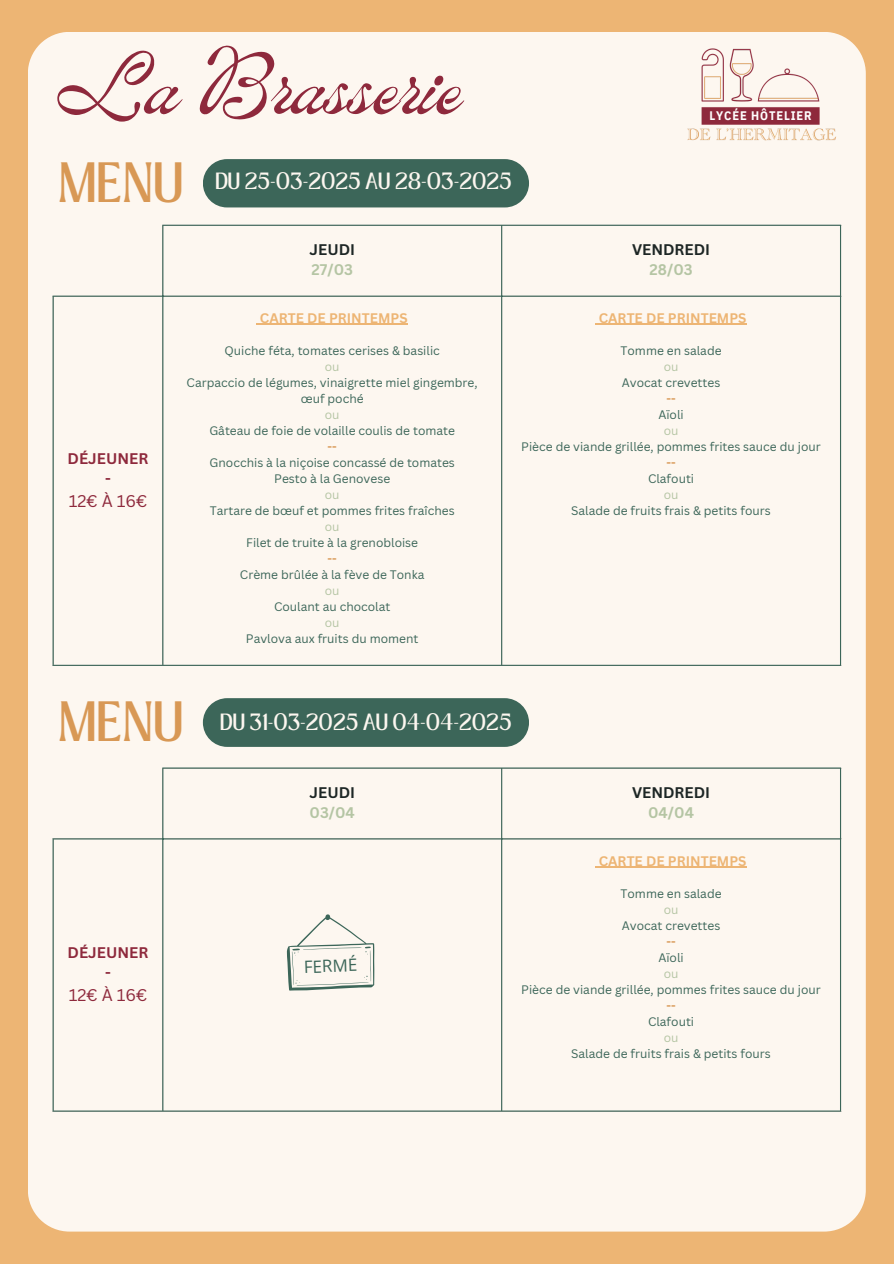
<style>
.page{position:relative;width:894px;height:1264px;background:#fff}
.page>*{position:absolute;margin:0;border:0;box-sizing:border-box;transform-origin:0 0}
.t1{font:85.5px "ED Lavonia";color:#8e293c}
.t2{font:43.5px "Loubag";color:#d89855}
.t3{font:18px "Loubag";color:#fdf7f0}
.t4{font:16.95px "Open Sans";color:#3c6659}
.t5{font:16.5px "Canva Sans";color:#8e293c}
.t6{font:700 15px "Canva Sans";color:#1d2625}
.t7{font:700 15px "Canva Sans";color:#b5c5a4}
.t8{font:700 15px "Canva Sans";color:#8e293c}
.t9{font:700 13.5px "Canva Sans";color:#edb574}
.t10{font:700 12.3px "IBM Plex Sans Cond";letter-spacing:.07em;color:#fff}
.t11{font:12px/16px "Canva Sans";color:#3c6659;text-align:center}
.t12{font:12px "Canva Sans";color:#b5c5a4}
.t13{font:700 12px "Canva Sans";color:#d89855}
</style>
<div class="page">
<div style="left:0;top:0;width:893px;height:1263px;background:#edb574"></div>
<div style="left:28px;top:32px;width:837px;height:1199px;background:#fdf7f0"></div>
<div style="left:203px;top:159px;width:326px;height:48px;background:#3c6659;border-radius:24px"></div>
<img style="left:696px;top:43px;width:152px;height:83px">
<img style="left:681px;top:126px;width:160px;height:19px">
<div style="left:203px;top:698px;width:326px;height:49px;background:#3c6659;border-radius:24px"></div>
<hr style="left:260px;top:324px;width:147px;height:1px;background:#edb574">
<hr style="left:598px;top:324px;width:148px;height:1px;background:#edb574">
<hr style="left:53px;top:297px;width:1px;height:367px;background:#3c6659">
<hr style="left:162px;top:226px;width:1px;height:438px;background:#3c6659">
<hr style="left:501px;top:226px;width:1px;height:438px;background:#3c6659">
<hr style="left:839px;top:226px;width:1px;height:438px;background:#3c6659">
<hr style="left:162px;top:225px;width:678px;height:1px;background:#3c6659">
<hr style="left:53px;top:295px;width:787px;height:2px;background:#3c6659">
<hr style="left:53px;top:664px;width:787px;height:2px;background:#3c6659">
<hr style="left:598px;top:866px;width:148px;height:1px;background:#edb574">
<hr style="left:53px;top:839px;width:1px;height:271px;background:#3c6659">
<hr style="left:162px;top:768px;width:1px;height:342px;background:#3c6659">
<hr style="left:501px;top:768px;width:1px;height:342px;background:#3c6659">
<hr style="left:839px;top:768px;width:1px;height:342px;background:#3c6659">
<hr style="left:162px;top:767px;width:678px;height:1px;background:#3c6659">
<hr style="left:53px;top:838px;width:787px;height:1px;background:#3c6659">
<hr style="left:53px;top:1110px;width:787px;height:1px;background:#3c6659">
<svg style="left:287px;top:914px;width:87px;height:76px;background:#e7e7df"></svg>
<h2 class="t1" style="left:57px;top:45px;width:406px">La Brasserie</h2>
<p class="t2" style="left:57px;top:148px;width:127px">MENU</p>
<h1 class="t3" style="left:215px;top:167px;width:298px">DU 25-03-2025 AU 28-03-2025</h1>
<p class="t10" style="left:709px;top:107px;width:104px">LYCÉE HÔTELIER</p>
<p class="t8" style="left:68px;top:448px;width:82px">DÉJEUNER</p>
<p class="t8" style="left:105px;top:468px;width:7px">-</p>
<p class="t5" style="left:69px;top:490px;width:80px">12€ À 16€</p>
<p class="t6" style="left:309px;top:239px;width:47px">JEUDI</p>
<p class="t7" style="left:311px;top:259px;width:43px">27/03</p>
<p class="t9" style="left:260px;top:308px;width:149px">CARTE DE PRINTEMPS</p>
<p class="t11" style="left:224px;top:342px;width:217px">Quiche féta, tomates cerises &amp; basilic</p>
<p class="t12" style="left:325px;top:358px;width:16px">ou</p>
<p class="t11" style="left:187px;top:374px;width:292px">Carpaccio de légumes, vinaigrette miel gingembre, œuf poché</p>
<p class="t12" style="left:325px;top:406px;width:16px">ou</p>
<p class="t11" style="left:209px;top:422px;width:247px">Gâteau de foie de volaille coulis de tomate</p>
<p class="t13" style="left:327px;top:438px;width:11px">--</p>
<p class="t11" style="left:209px;top:454px;width:247px">Gnocchis à la niçoise concassé de tomates</p>
<p class="t11" style="left:274px;top:470px;width:117px">Pesto à la Genovese</p>
<p class="t12" style="left:325px;top:486px;width:16px">ou</p>
<p class="t11" style="left:210px;top:502px;width:246px">Tartare de bœuf et pommes frites fraîches</p>
<p class="t12" style="left:325px;top:518px;width:16px">ou</p>
<p class="t11" style="left:246px;top:534px;width:173px">Filet de truite à la grenobloise</p>
<p class="t13" style="left:327px;top:550px;width:11px">--</p>
<p class="t11" style="left:240px;top:566px;width:186px">Crème brûlée à la fève de Tonka</p>
<p class="t12" style="left:325px;top:582px;width:16px">ou</p>
<p class="t11" style="left:274px;top:598px;width:118px">Coulant au chocolat</p>
<p class="t12" style="left:325px;top:614px;width:16px">ou</p>
<p class="t11" style="left:246px;top:630px;width:174px">Pavlova aux fruits du moment</p>
<p class="t6" style="left:632px;top:239px;width:80px">VENDREDI</p>
<p class="t7" style="left:649px;top:259px;width:45px">28/03</p>
<p class="t9" style="left:598px;top:308px;width:149px">CARTE DE PRINTEMPS</p>
<p class="t11" style="left:620px;top:342px;width:102px">Tomme en salade</p>
<p class="t12" style="left:663px;top:358px;width:16px">ou</p>
<p class="t11" style="left:621px;top:374px;width:100px">Avocat crevettes</p>
<p class="t13" style="left:666px;top:390px;width:11px">--</p>
<p class="t11" style="left:658px;top:406px;width:27px">Aïoli</p>
<p class="t12" style="left:663px;top:422px;width:16px">ou</p>
<p class="t11" style="left:521px;top:438px;width:301px">Pièce de viande grillée, pommes frites sauce du jour</p>
<p class="t13" style="left:666px;top:454px;width:11px">--</p>
<p class="t11" style="left:648px;top:470px;width:48px">Clafouti</p>
<p class="t12" style="left:663px;top:486px;width:16px">ou</p>
<p class="t11" style="left:571px;top:502px;width:201px">Salade de fruits frais &amp; petits fours</p>
<h3 class="t2" style="left:57px;top:687px;width:127px">MENU</h3>
<p class="t8" style="left:68px;top:942px;width:82px">DÉJEUNER</p>
<p class="t8" style="left:105px;top:962px;width:7px">-</p>
<p class="t5" style="left:69px;top:983px;width:80px">12€ À 16€</p>
<p class="t3" style="left:220px;top:707px;width:293px">DU 31-03-2025 AU 04-04-2025</p>
<h3 class="t6" style="left:309px;top:782px;width:47px">JEUDI</h3>
<h2 class="t7" style="left:309px;top:802px;width:47px">03/04</h2>
<p class="t4" style="left:303px;top:954px;width:55px;rotate:-2deg">FERMÉ</p>
<p class="t6" style="left:632px;top:782px;width:80px">VENDREDI</p>
<p class="t7" style="left:648px;top:802px;width:47px">04/04</p>
<p class="t9" style="left:598px;top:851px;width:149px">CARTE DE PRINTEMPS</p>
<p class="t11" style="left:620px;top:885px;width:102px">Tomme en salade</p>
<p class="t12" style="left:663px;top:900px;width:16px">ou</p>
<p class="t11" style="left:621px;top:917px;width:100px">Avocat crevettes</p>
<p class="t13" style="left:666px;top:932px;width:11px">--</p>
<p class="t11" style="left:658px;top:949px;width:27px">Aïoli</p>
<p class="t12" style="left:663px;top:964px;width:16px">ou</p>
<p class="t11" style="left:521px;top:981px;width:301px">Pièce de viande grillée, pommes frites sauce du jour</p>
<p class="t13" style="left:666px;top:996px;width:11px">--</p>
<p class="t11" style="left:648px;top:1013px;width:48px">Clafouti</p>
<p class="t12" style="left:663px;top:1028px;width:16px">ou</p>
<p class="t11" style="left:571px;top:1045px;width:201px">Salade de fruits frais &amp; petits fours</p>
</div>
